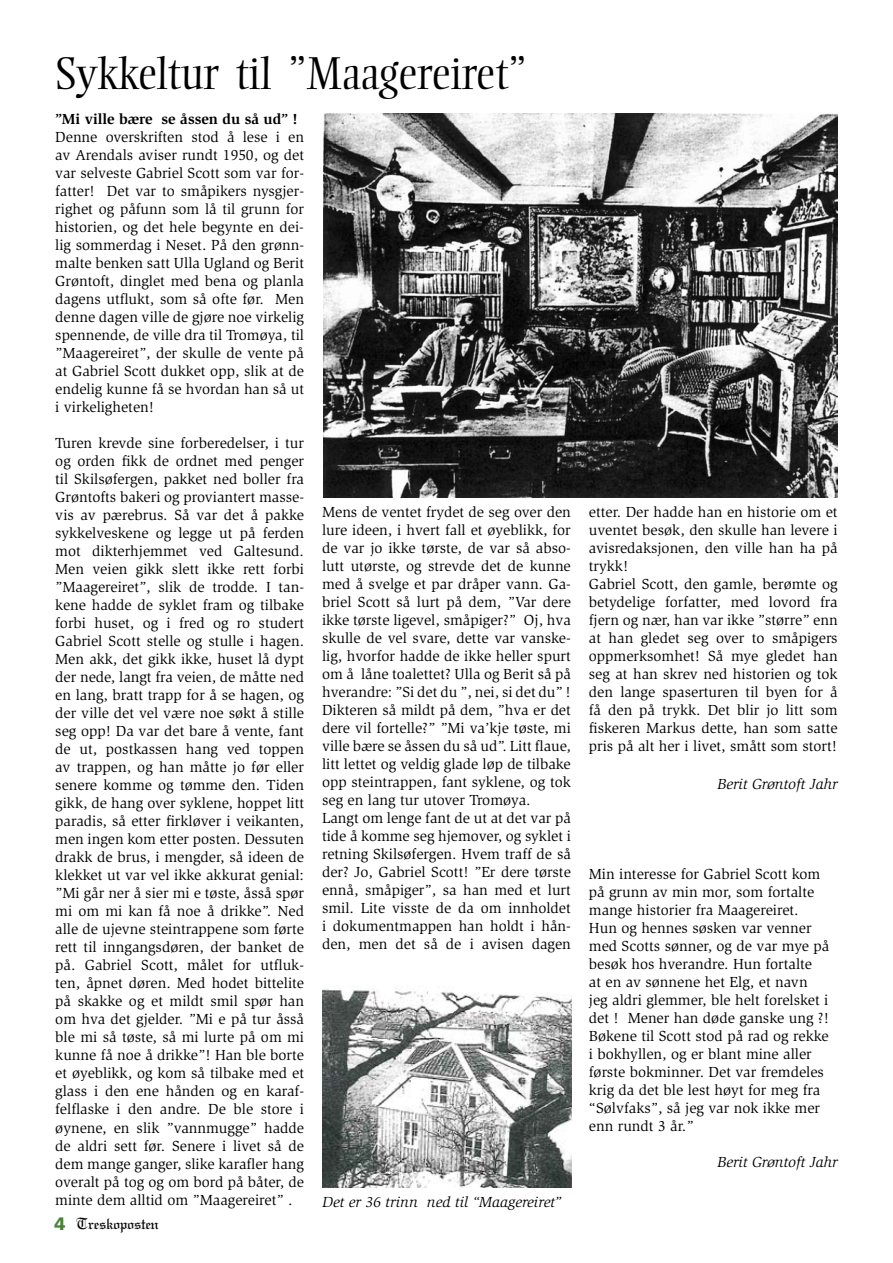
<style>
.page{position:relative;width:893px;height:1263px;background:#fff}
.page>*{position:absolute;margin:0;border:0;box-sizing:border-box;transform-origin:0 0}
.t1{font:300 45px "Ellington";color:#000}
.t2{font:17.25px "Linotext";letter-spacing:-.02em;color:#000;scale:.96 1}
.t3{font:15px/18px "Slimbach";color:#000}
.t4{font:italic 15px "Slimbach";color:#000}
.t5{font:700 15px "Slimbach";color:#000}
.s1{font-family:"Frutiger";font-weight:900;font-size:18px;color:#488137}
</style>
<div class="page">
<img style="left:323px;top:988px;width:248px;height:199px">
<img style="left:324px;top:113px;width:514px;height:384px">
<h1 class="t1" style="left:55px;top:49px;width:472px">Sykkeltur til ”Maagereiret”</h1>
<p class="t5" style="left:55px;top:110px;width:244px">”Mi ville bære se åssen du så ud” !</p>
<p class="t3" style="left:55px;top:128px;width:250px;text-align:justify">Denne overskriften stod å lese i en av Arendals aviser rundt 1950, og det var selveste Gabriel Scott som var for&shy;fatter! Det var to småpikers nysgjer&shy;righet og påfunn som lå til grunn for historien, og det hele begynte en dei&shy;lig sommerdag i Neset. På den grønn&shy;malte benken satt Ulla Ugland og Berit Grøntoft, dinglet med bena og planla dagens utflukt, som så ofte før. Men denne dagen ville de gjøre noe virkelig spennende, de ville dra til Tromøya, til ”Maagereiret”, der skulle de vente på at Gabriel Scott dukket opp, slik at de endelig kunne få se hvordan han så ut i virkeligheten!</p>
<p class="t3" style="left:55px;top:434px;width:250px;text-align:justify">Turen krevde sine forberedelser, i tur og orden fikk de ordnet med penger til Skilsøfergen, pakket ned boller fra Grøntofts bakeri og proviantert masse&shy;vis av pærebrus. Så var det å pakke sykkelveskene og legge ut på ferden mot dikterhjemmet ved Galtesund.<br>Men veien gikk slett ikke rett forbi ”Maagereiret”, slik de trodde. I tan&shy;kene hadde de syklet fram og tilbake forbi huset, og i fred og ro studert Gabriel Scott stelle og stulle i hagen.<br>Men akk, det gikk ikke, huset lå dypt der nede, langt fra veien, de måtte ned en lang, bratt trapp for å se hagen, og der ville det vel være noe søkt å stille seg opp! Da var det bare å vente, fant de ut, postkassen hang ved toppen av trappen, og han måtte jo før eller senere komme og tømme den. Tiden gikk, de hang over syklene, hoppet litt paradis, så etter firkløver i veikanten, men ingen kom etter posten. Dessuten drakk de brus, i mengder, så ideen de klekket ut var vel ikke akkurat genial: ”Mi går ner å sier mi e tøste, åsså spør mi om mi kan få noe å drikke”. Ned alle de ujevne steintrappene som førte rett til inngangsdøren, der banket de på. Gabriel Scott, målet for utfluk&shy;ten, åpnet døren. Med hodet bittelite på skakke og et mildt smil spør han om hva det gjelder. ”Mi e på tur åsså ble mi så tøste, så mi lurte på om mi kunne få noe å drikke”! Han ble borte et øyeblikk, og kom så tilbake med et glass i den ene hånden og en karaf&shy;felflaske i den andre. De ble store i øynene, en slik ”vannmugge” hadde de aldri sett før. Senere i livet så de dem mange ganger, slike karafler hang overalt på tog og om bord på båter, de minte dem alltid om ”Maagereiret” .</p>
<p class="t2" style="left:54px;top:1213px;width:110px"><span class="s1">4</span> Treskoposten</p>
<p class="t3" style="left:322px;top:503px;width:250px">Mens de ventet frydet de seg over den lure ideen, i hvert fall et øyeblikk, for de var jo ikke tørste, de var så abso&shy;lutt utørste, og strevde det de kunne med å svelge et par dråper vann. Ga&shy;briel Scott så lurt på dem, ”Var dere ikke tørste ligevel, småpiger?” Oj, hva skulle de vel svare, dette var vanske&shy;lig, hvorfor hadde de ikke heller spurt om å låne toalettet? Ulla og Berit så på hverandre: ”Si det du ”, nei, si det du” !<br>Dikteren så mildt på dem, ”hva er det dere vil fortelle?” ”Mi va’kje tøste, mi ville bære se åssen du så ud”. Litt flaue, litt lettet og veldig glade løp de tilbake opp steintrappen, fant syklene, og tok seg en lang tur utover Tromøya.<br>Langt om lenge fant de ut at det var på tide å komme seg hjemover, og syklet i retning Skilsøfergen. Hvem traff de så der? Jo, Gabriel Scott! ”Er dere tørste ennå, småpiger”, sa han med et lurt smil. Lite visste de da om innholdet i dokumentmappen han holdt i hån&shy;den, men det så de i avisen dagen</p>
<p class="t3" style="left:589px;top:503px;width:250px">etter. Der hadde han en historie om et uventet besøk, den skulle han levere i avisredaksjonen, den ville han ha på trykk!<br>Gabriel Scott, den gamle, berømte og betydelige forfatter, med lovord fra fjern og nær, han var ikke ”større” enn at han gledet seg over to småpigers oppmerksomhet! Så mye gledet han seg at han skrev ned historien og tok den lange spaserturen til byen for å få den på trykk. Det blir jo litt som fiskeren Markus dette, han som satte pris på alt her i livet, smått som stort!</p>
<p class="t4" style="left:717px;top:775px;width:122px">Berit Grøntoft Jahr</p>
<p class="t3" style="left:589px;top:865px;width:242px">Min interesse for Gabriel Scott kom på grunn av min mor, som fortalte mange historier fra Maagereiret.<br>Hun og hennes søsken var venner med Scotts sønner, og de var mye på besøk hos hverandre. Hun fortalte<br>at en av sønnene het Elg, et navn jeg aldri glemmer, ble helt forelsket i det ! Mener han døde ganske ung ?!<br>Bøkene til Scott stod på rad og rekke i bokhyllen, og er blant mine aller første bokminner. Det var fremdeles krig da det ble lest høyt for meg fra “Sølvfaks”, så jeg var nok ikke mer enn rundt 3 år.”</p>
<p class="t4" style="left:717px;top:1153px;width:122px">Berit Grøntoft Jahr</p>
<p class="t4" style="left:322px;top:1193px;width:240px">Det er 36 trinn ned til “Maagereiret”</p>
</div>
